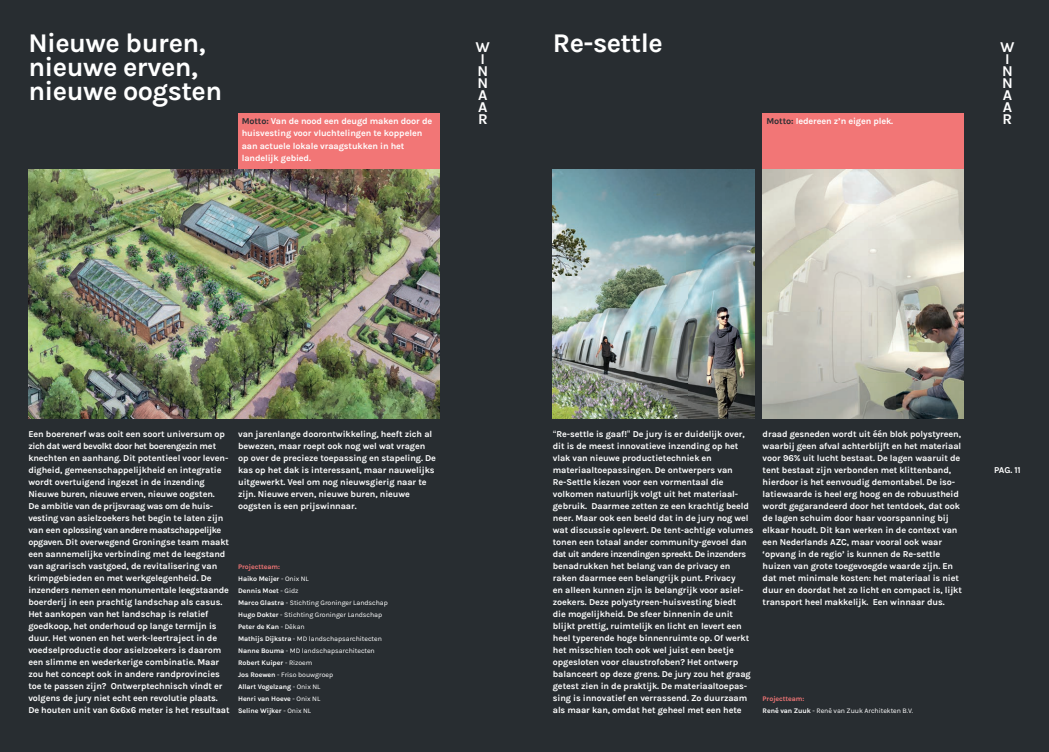
<style>
.page{position:relative;width:1049px;height:752px;background:#fff}
.page>*{position:absolute;margin:0;border:0;box-sizing:border-box;transform-origin:0 0}
.t1{font:700 27px/24px "Karla";letter-spacing:-.02em;color:#fff}
.t2{font:700 15px/12px "Karla";color:#fff}
.t3{font:700 9px/12px "Karla";letter-spacing:-.01em;color:#fff}
.t4{font:7px/12px "Karla";letter-spacing:-.01em;color:#fff}
.s1{color:#282d31}
.s2{font-weight:700;color:#f27676}
.s3{font-weight:700}
.s4{font-family:"Helvetica Neue";font-weight:400}
</style>
<div class="page">
<div style="left:0;top:0;width:1049px;height:751px;background:#282d31"></div>
<div style="left:238px;top:113px;width:201px;height:57px;background:#f27676"></div>
<div style="left:763px;top:113px;width:201px;height:57px;background:#f27676"></div>
<img style="left:553px;top:170px;width:201px;height:248px">
<img style="left:763px;top:170px;width:201px;height:248px">
<img style="left:28px;top:170px;width:411px;height:248px">
<h1 class="t1" style="left:28px;top:31px;width:195px">Nieuwe buren, nieuwe erven, nieuwe oogsten</h1>
<h2 class="t2" style="left:476px;top:41px;width:16px">W<br>I<br>N<br>N<br>A<br>A<br>R</h2>
<h2 class="t2" style="left:1000px;top:41px;width:16px">W<br>I<br>N<br>N<br>A<br>A<br>R</h2>
<h1 class="t1" style="left:553px;top:31px;width:111px">Re-settle</h1>
<p class="t3" style="left:242px;top:115px;width:192px"><span class="s1">Motto:</span> Van de nood een deugd maken door de huisvesting voor vluchtelingen te koppelen aan actuele lokale vraagstukken in het landelijk gebied.</p>
<p class="t3" style="left:766px;top:115px;width:128px"><span class="s1">Motto:</span> Iedereen z’n eigen plek.</p>
<p class="t3" style="left:28px;top:427px;width:203px">Een boerenerf was ooit een soort universum op zich dat werd bevolkt door het boerengezin met knechten en aanhang. Dit potentieel voor leven&shy;digheid, gemeenschappelijkheid en integratie wordt overtuigend ingezet in de inzending Nieuwe buren, nieuwe erven, nieuwe oogsten.<br>De ambitie van de prijsvraag was om de huis&shy;vesting van asielzoekers het begin te laten zijn van een oplossing van andere maatschappelijke opgaven. Dit overwegend Groningse team maakt een aannemelijke verbinding met de leegstand van agrarisch vastgoed, de revitalisering van krimpgebieden en met werkgelegenheid. De inzenders nemen een monumentale leegstaande boerderij in een prachtig landschap als casus.<br>Het aankopen van het landschap is relatief goedkoop, het onderhoud op lange termijn is duur. Het wonen en het werk-leertraject in de voedselproductie door asielzoekers is daarom een slimme en wederkerige combinatie. Maar zou het concept ook in andere randprovincies toe te passen zijn? Ontwerptechnisch vindt er volgens de jury niet echt een revolutie plaats.<br>De houten unit van 6x6x6 meter is het resultaat</p>
<p class="t3" style="left:238px;top:427px;width:199px">van jarenlange doorontwikkeling, heeft zich al bewezen, maar roept ook nog wel wat vragen op over de precieze toepassing en stapeling. De kas op het dak is interessant, maar nauwelijks uitgewerkt. Veel om nog nieuwsgierig naar te zijn. Nieuwe erven, nieuwe buren, nieuwe oogsten is een prijswinnaar.</p>
<p class="t4" style="left:238px;top:560px;width:151px"><span class="s2">Projectteam:<br></span><span class="s3">Haiko Meijer</span> - Onix NL<br><span class="s3">Dennis Moet</span> - Gidz<br><span class="s3">Marco Glastra</span> - Stichting Groninger Landschap<br><span class="s3">Hugo Dokter</span> - Stichting Groninger Landschap<br><span class="s3">Peter de Kan</span> - Dékan<br><span class="s3">Mathijs Dijkstra</span> - MD landschapsarchitecten<br><span class="s3">Nanne Bouma</span> - MD landschapsarchitecten<br><span class="s3">Robert Kuiper</span> - Rizoem<br><span class="s3">Jos Roewen</span> - Friso bouwgroep<br><span class="s3">Allart Vogelzang</span> - Onix NL<br><span class="s3">Henri van Hoeve</span> - Onix NL<br><span class="s3">Seline Wijker</span> - Onix NL</p>
<p class="t3" style="left:553px;top:427px;width:202px"><span class="s4">“</span>Re-settle is gaaf!<span class="s4">”</span> De jury is er duidelijk over, dit is de meest innovatieve inzending op het vlak van nieuwe productietechniek en materiaaltoepassingen. De ontwerpers van Re-Settle kiezen voor een vormentaal die volkomen natuurlijk volgt uit het materiaal&shy;gebruik. Daarmee zetten ze een krachtig beeld neer. Maar ook een beeld dat in de jury nog wel wat discussie oplevert. De tent-achtige volumes tonen een totaal ander community-gevoel dan dat uit andere inzendingen spreekt. De inzenders benadrukken het belang van de privacy en raken daarmee een belangrijk punt. Privacy<br>en alleen kunnen zijn is belangrijk voor asiel&shy;zoekers. Deze polystyreen-huisvesting biedt<br>die mogelijkheid. De sfeer binnenin de unit blijkt prettig, ruimtelijk en licht en levert een heel typerende hoge binnenruimte op. Of werkt het misschien toch ook wel juist een beetje opgesloten voor claustrofoben? Het ontwerp balanceert op deze grens. De jury zou het graag getest zien in de praktijk. De materiaaltoepas&shy;sing is innovatief en verrassend. Zo duurzaam als maar kan, omdat het geheel met een hete</p>
<p class="t3" style="left:763px;top:427px;width:201px">draad gesneden wordt uit één blok polystyreen, waarbij geen afval achterblijft en het materiaal voor 96% uit lucht bestaat. De lagen waaruit de tent bestaat zijn verbonden met klittenband, hierdoor is het eenvoudig demontabel. De iso&shy;latiewaarde is heel erg hoog en de robuustheid wordt gegarandeerd door het tentdoek, dat ook de lagen schuim door haar voorspanning bij elkaar houdt. Dit kan werken in de context van een Nederlands AZC, maar vooral ook waar ‘opvang in de regio’ is kunnen de Re-settle huizen van grote toegevoegde waarde zijn. En dat met minimale kosten: het materiaal is niet duur en doordat het zo licht en compact is, lijkt transport heel makkelijk. Een winnaar dus.</p>
<p class="t4" style="left:763px;top:692px;width:152px"><span class="s2">Projectteam:<br></span><span class="s3">René van Zuuk</span> - René van Zuuk Architekten B.V.</p>
<p class="t3" style="left:994px;top:463px;width:28px">PAG. 11</p>
</div>
